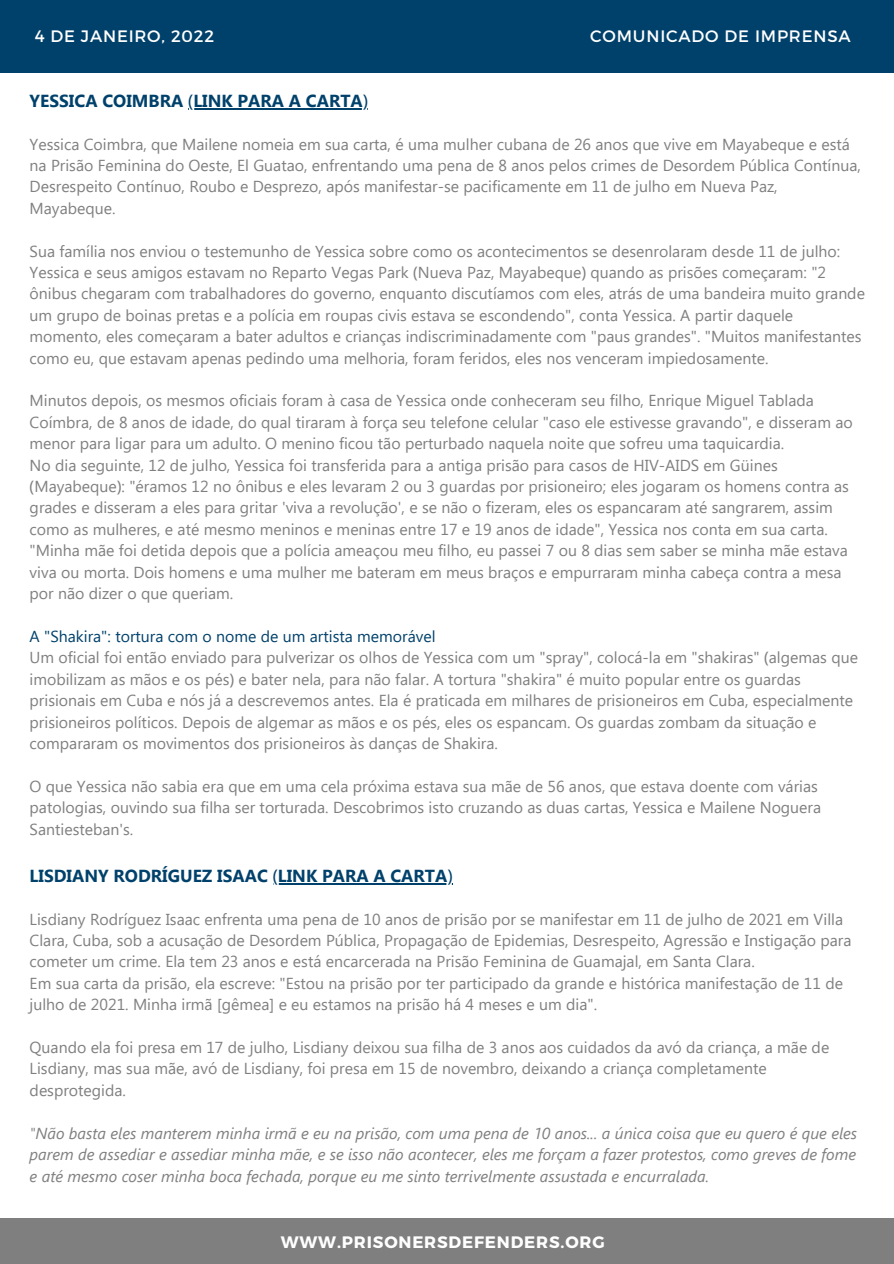
<style>
.page{position:relative;width:894px;height:1264px;background:#fff}
.page>*{position:absolute;margin:0;border:0;box-sizing:border-box;transform-origin:0 0}
.t1{font:700 17.4px "Segoe UI";color:#00416b}
.t2{font:16.5px "Montserrat";letter-spacing:.05em;color:#fff}
.t3{font:700 16.5px "Montserrat";letter-spacing:.05em;color:#fff}
.t4{font:15.9px/21.5px "Segoe UI";color:#7f7f7f}
.t5{font:italic 15.9px/21.5px "Segoe UI";color:#7f7f7f;text-align:justify}
.t6{font:15.9px "Segoe UI";color:#00416b}
.s1{font-family:"Noto Sans";font-weight:400}
.s2{font-family:"Noto Sans"}
</style>
<div class="page">
<div style="left:0;top:0;width:893px;height:72px;background:#00416b"></div>
<div style="left:0;top:1218px;width:893px;height:45px;background:#7f7f7f"></div>
<hr style="left:188px;top:108px;width:180px;height:1px;background:#00416b">
<hr style="left:272px;top:883px;width:180px;height:1px;background:#00416b">
<p class="t2" style="left:35px;top:25px;width:181px">4 DE JANEIRO, 2022</p>
<p class="t2" style="left:590px;top:25px;width:262px">COMUNICADO DE IMPRENSA</p>
<p class="t1" style="left:30px;top:88px;width:340px">YESSICA COIMBRA <span class="s1">(</span>LINK PARA A CARTA<span class="s1">)</span></p>
<p class="t4" style="left:30px;top:132px;width:832px">Yessica Coimbra, que Mailene nomeia em sua carta, é uma mulher cubana de 26 anos que vive em Mayabeque e está na Prisão Feminina do Oeste, El Guatao, enfrentando uma pena de 8 anos pelos crimes de Desordem Pública Contínua, Desrespeito Contínuo, Roubo e Desprezo, após manifestar-se pacificamente em 11 de julho em Nueva Paz, Mayabeque.</p>
<p class="t4" style="left:30px;top:239px;width:811px">Sua família nos enviou o testemunho de Yessica sobre como os acontecimentos se desenrolaram desde 11 de julho:</p>
<p class="t4" style="left:30px;top:261px;width:836px">Yessica e seus amigos estavam no Reparto Vegas Park <span class="s2">(</span>Nueva Paz, Mayabeque<span class="s2">)</span> quando as prisões começaram: "2 ônibus chegaram com trabalhadores do governo, enquanto discutíamos com eles, atrás de uma bandeira muito grande um grupo de boinas pretas e a polícia em roupas civis estava se escondendo", conta Yessica. A partir daquele momento, eles começaram a bater adultos e crianças indiscriminadamente com "paus grandes". "Muitos manifestantes como eu, que estavam apenas pedindo uma melhoria, foram feridos, eles nos venceram impiedosamente.</p>
<p class="t4" style="left:30px;top:389px;width:824px">Minutos depois, os mesmos oficiais foram à casa de Yessica onde conheceram seu filho, Enrique Miguel Tablada<br>Coímbra, de 8 anos de idade, do qual tiraram à força seu telefone celular "caso ele estivesse gravando", e disseram ao menor para ligar para um adulto. O menino ficou tão perturbado naquela noite que sofreu uma taquicardia.</p>
<p class="t4" style="left:30px;top:453px;width:820px">No dia seguinte, 12 de julho, Yessica foi transferida para a antiga prisão para casos de HIV-AIDS em Güines <span class="s2">(</span>Mayabeque<span class="s2">)</span>: "éramos 12 no ônibus e eles levaram 2 ou 3 guardas por prisioneiro; eles jogaram os homens contra as grades e disseram a eles para gritar 'viva a revolução', e se não o fizeram, eles os espancaram até sangrarem, assim como as mulheres, e até mesmo meninos e meninas entre 17 e 19 anos de idade", Yessica nos conta em sua carta.</p>
<p class="t4" style="left:30px;top:539px;width:819px">"Minha mãe foi detida depois que a polícia ameaçou meu filho, eu passei 7 ou 8 dias sem saber se minha mãe estava viva ou morta. Dois homens e uma mulher me bateram em meus braços e empurraram minha cabeça contra a mesa por não dizer o que queriam.</p>
<p class="t6" style="left:30px;top:624px;width:407px">A "Shakira": tortura com o nome de um artista memorável</p>
<p class="t4" style="left:30px;top:646px;width:829px">Um oficial foi então enviado para pulverizar os olhos de Yessica com um "spray", colocá-la em "shakiras" <span class="s2">(</span>algemas que imobilizam as mãos e os pés<span class="s2">)</span> e bater nela, para não falar. A tortura "shakira" é muito popular entre os guardas prisionais em Cuba e nós já a descrevemos antes. Ela é praticada em milhares de prisioneiros em Cuba, especialmente prisioneiros políticos. Depois de algemar as mãos e os pés, eles os espancam. Os guardas zombam da situação e compararam os movimentos dos prisioneiros às danças de Shakira.</p>
<p class="t4" style="left:30px;top:774px;width:792px">O que Yessica não sabia era que em uma cela próxima estava sua mãe de 56 anos, que estava doente com várias patologias, ouvindo sua filha ser torturada. Descobrimos isto cruzando as duas cartas, Yessica e Mailene Noguera<br>Santiesteban's.</p>
<p class="t1" style="left:30px;top:863px;width:424px">LISDIANY RODRÍGUEZ ISAAC <span class="s1">(</span>LINK PARA A CARTA<span class="s1">)</span></p>
<p class="t4" style="left:30px;top:907px;width:823px">Lisdiany Rodríguez Isaac enfrenta uma pena de 10 anos de prisão por se manifestar em 11 de julho de 2021 em Villa<br>Clara, Cuba, sob a acusação de Desordem Pública, Propagação de Epidemias, Desrespeito, Agressão e Instigação para cometer um crime. Ela tem 23 anos e está encarcerada na Prisão Feminina de Guamajal, em Santa Clara.</p>
<p class="t4" style="left:30px;top:971px;width:814px">Em sua carta da prisão, ela escreve: "Estou na prisão por ter participado da grande e histórica manifestação de 11 de julho de 2021. Minha irmã [gêmea] e eu estamos na prisão há 4 meses e um dia".</p>
<p class="t4" style="left:30px;top:1035px;width:800px">Quando ela foi presa em 17 de julho, Lisdiany deixou sua filha de 3 anos aos cuidados da avó da criança, a mãe de<br>Lisdiany, mas sua mãe, avó de Lisdiany, foi presa em 15 de novembro, deixando a criança completamente desprotegida.</p>
<p class="t5" style="left:30px;top:1121px;width:828px">"Não basta eles manterem minha irmã e eu na prisão, com uma pena de 10 anos... a única coisa que eu quero é que eles parem de assediar e assediar minha mãe, e se isso não acontecer, eles me forçam a fazer protestos, como greves de fome e até mesmo coser minha boca fechada, porque eu me sinto terrivelmente assustada e encurralada.</p>
<p class="t3" style="left:281px;top:1231px;width:325px">WWW.PRISONERSDEFENDERS.ORG</p>
</div>
